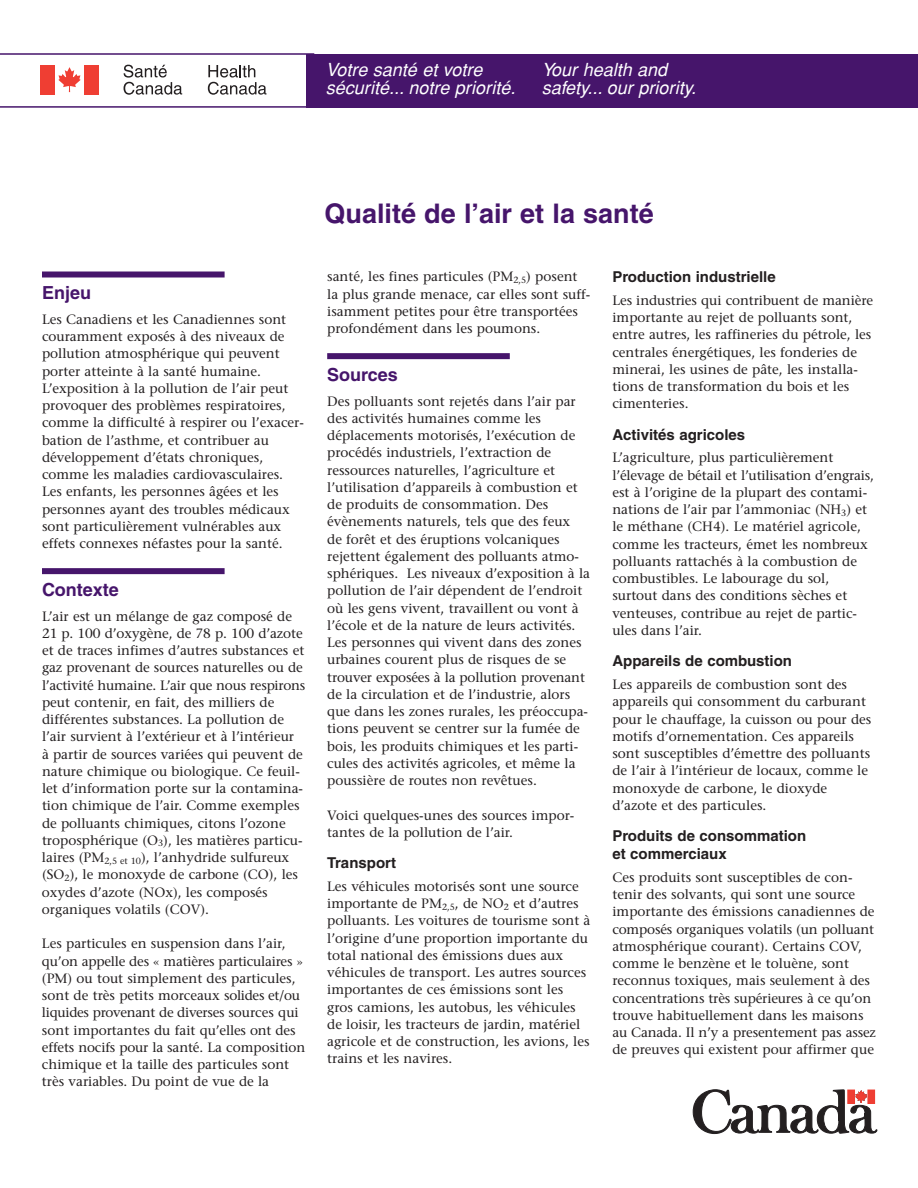
<style>
.page{position:relative;width:918px;height:1188px;background:#fff}
.page>*{position:absolute;margin:0;border:0;box-sizing:border-box;transform-origin:0 0}
.t1{font:700 27px "Helvetica";color:#46156b}
.t2{font:italic 18px "Helvetica";color:#fff}
.t3{font:700 18px "Helvetica";color:#46156b}
.t4{font:700 15px/18px "Helvetica";color:#231f20}
.t5{font:13.5px/17.2px "Stone Serif";color:#231f20}
</style>
<div class="page">
<div style="left:42px;top:272px;width:183px;height:6px;background:#46156b"></div>
<div style="left:42px;top:568px;width:183px;height:6px;background:#46156b"></div>
<div style="left:327px;top:353px;width:183px;height:6px;background:#46156b"></div>
<div style="left:307px;top:54px;width:611px;height:54px;background:#46156b"></div>
<hr style="left:0;top:53px;width:314px;height:2px;background:#46156b">
<hr style="left:0;top:106px;width:314px;height:2px;background:#46156b">
<div style="left:40px;top:65px;width:15px;height:29px;background:#ef3e33"></div>
<svg style="left:58px;top:67px;width:23px;height:25px"></svg>
<div style="left:84px;top:65px;width:15px;height:29px;background:#ef3e33"></div>
<svg style="left:208px;top:65px;width:59px;height:30px"></svg>
<svg style="left:124px;top:65px;width:58px;height:30px"></svg>
<svg style="left:693px;top:1090px;width:184px;height:44px"></svg>
<h2 class="t2" style="left:326px;top:63px;width:162px">Votre santé et votre</h2>
<h2 class="t2" style="left:542px;top:63px;width:131px">Your health and</h2>
<h2 class="t2" style="left:326px;top:81px;width:195px">sécurité... notre priorité.</h2>
<h2 class="t2" style="left:542px;top:81px;width:159px">safety... our priority.</h2>
<h2 class="t3" style="left:42px;top:287px;width:51px">Enjeu</h2>
<p class="t5" style="left:42px;top:312px;width:263px">Les Canadiens et les Canadiennes sont couramment exposés à des niveaux de pollution atmosphérique qui peuvent porter atteinte à la santé humaine.<br>L’exposition à la pollution de l’air peut provoquer des problèmes respiratoires, comme la difficulté à respirer ou l’exacer&shy;bation de l’asthme, et contribuer au développement d’états chroniques, comme les maladies cardiovasculaires.<br>Les enfants, les personnes âgées et les personnes ayant des troubles médicaux sont particulièrement vulnérables aux effets connexes néfastes pour la santé.</p>
<h2 class="t3" style="left:42px;top:583px;width:78px">Contexte</h2>
<p class="t5" style="left:42px;top:609px;width:265px">L’air est un mélange de gaz composé de 21 p. 100 d’oxygène, de 78 p. 100 d’azote et de traces infimes d’autres substances et gaz provenant de sources naturelles ou de l’activité humaine. L’air que nous respirons peut contenir, en fait, des milliers de différentes substances. La pollution de l’air survient à l’extérieur et à l’intérieur<br>à partir de sources variées qui peuvent de nature chimique ou biologique. Ce feuil&shy;let d’information porte sur la contamina&shy;tion chimique de l’air. Comme exemples de polluants chimiques, citons l’ozone troposphérique (O<sub>3</sub>), les matières particu&shy;laires (PM<sub>2,5</sub> <sub>et</sub> <sub>10</sub>), l’anhydride sulfureux (SO<sub>2</sub>), le monoxyde de carbone (CO), les oxydes d’azote (NOx), les composés organiques volatils (COV).</p>
<p class="t5" style="left:42px;top:936px;width:265px">Les particules en suspension dans l’air, qu’on appelle des « matières particulaires » (PM) ou tout simplement des particules, sont de très petits morceaux solides et/ou liquides provenant de diverses sources qui sont importantes du fait qu’elles ont des effets nocifs pour la santé. La composition chimique et la taille des particules sont très variables. Du point de vue de la</p>
<h1 class="t1" style="left:325px;top:204px;width:331px">Qualité de l’air et la santé</h1>
<p class="t5" style="left:327px;top:270px;width:265px">santé, les fines particules (PM<sub>2,5</sub>) posent la plus grande menace, car elles sont suff&shy;isamment petites pour être transportées profondément dans les poumons.</p>
<h2 class="t3" style="left:327px;top:368px;width:72px">Sources</h2>
<p class="t5" style="left:327px;top:394px;width:264px">Des polluants sont rejetés dans l’air par des activités humaines comme les déplacements motorisés, l’exécution de procédés industriels, l’extraction de ressources naturelles, l’agriculture et l’utilisation d’appareils à combustion et de produits de consommation. Des évènements naturels, tels que des feux<br>de forêt et des éruptions volcaniques rejettent également des polluants atmo&shy;sphériques. Les niveaux d’exposition à la pollution de l’air dépendent de l’endroit où les gens vivent, travaillent ou vont à l’école et de la nature de leurs activités.<br>Les personnes qui vivent dans des zones urbaines courent plus de risques de se trouver exposées à la pollution provenant de la circulation et de l’industrie, alors que dans les zones rurales, les préoccupa&shy;tions peuvent se centrer sur la fumée de bois, les produits chimiques et les parti&shy;cules des activités agricoles, et même la poussière de routes non revêtues.</p>
<p class="t5" style="left:327px;top:808px;width:249px">Voici quelques-unes des sources impor&shy;tantes de la pollution de l’air.</p>
<p class="t4" style="left:327px;top:855px;width:71px">Transport</p>
<p class="t5" style="left:327px;top:879px;width:265px">Les véhicules motorisés sont une source importante de PM<sub>2,5</sub>, de NO<sub>2</sub> et d’autres polluants. Les voitures de tourisme sont à l’origine d’une proportion importante du total national des émissions dues aux véhicules de transport. Les autres sources importantes de ces émissions sont les gros camions, les autobus, les véhicules de loisir, les tracteurs de jardin, matériel agricole et de construction, les avions, les trains et les navires.</p>
<p class="t4" style="left:612px;top:269px;width:165px">Production industrielle</p>
<p class="t5" style="left:612px;top:293px;width:262px">Les industries qui contribuent de manière importante au rejet de polluants sont, entre autres, les raffineries du pétrole, les centrales énergétiques, les fonderies de minerai, les usines de pâte, les installa&shy;tions de transformation du bois et les cimenteries.</p>
<p class="t4" style="left:612px;top:427px;width:134px">Activités agricoles</p>
<p class="t5" style="left:612px;top:451px;width:263px">L’agriculture, plus particulièrement l’élevage de bétail et l’utilisation d’engrais, est à l’origine de la plupart des contami&shy;nations de l’air par l’ammoniac (NH<sub>3</sub>) et le méthane (CH4). Le matériel agricole, comme les tracteurs, émet les nombreux polluants rattachés à la combustion de combustibles. Le labourage du sol, surtout dans des conditions sèches et venteuses, contribue au rejet de partic&shy;ules dans l’air.</p>
<p class="t4" style="left:612px;top:654px;width:181px">Appareils de combustion</p>
<p class="t5" style="left:612px;top:677px;width:260px">Les appareils de combustion sont des appareils qui consomment du carburant pour le chauffage, la cuisson ou pour des motifs d’ornementation. Ces appareils sont susceptibles d’émettre des polluants de l’air à l’intérieur de locaux, comme le monoxyde de carbone, le dioxyde d’azote et des particules.</p>
<p class="t4" style="left:612px;top:828px;width:195px">Produits de consommation et commerciaux</p>
<p class="t5" style="left:612px;top:870px;width:265px">Ces produits sont susceptibles de con&shy;tenir des solvants, qui sont une source importante des émissions canadiennes de composés organiques volatils (un polluant atmosphérique courant). Certains COV, comme le benzène et le toluène, sont reconnus toxiques, mais seulement à des concentrations très supérieures à ce qu’on trouve habituellement dans les maisons au Canada. Il n’y a presentement pas assez de preuves qui existent pour affirmer que</p>
</div>
